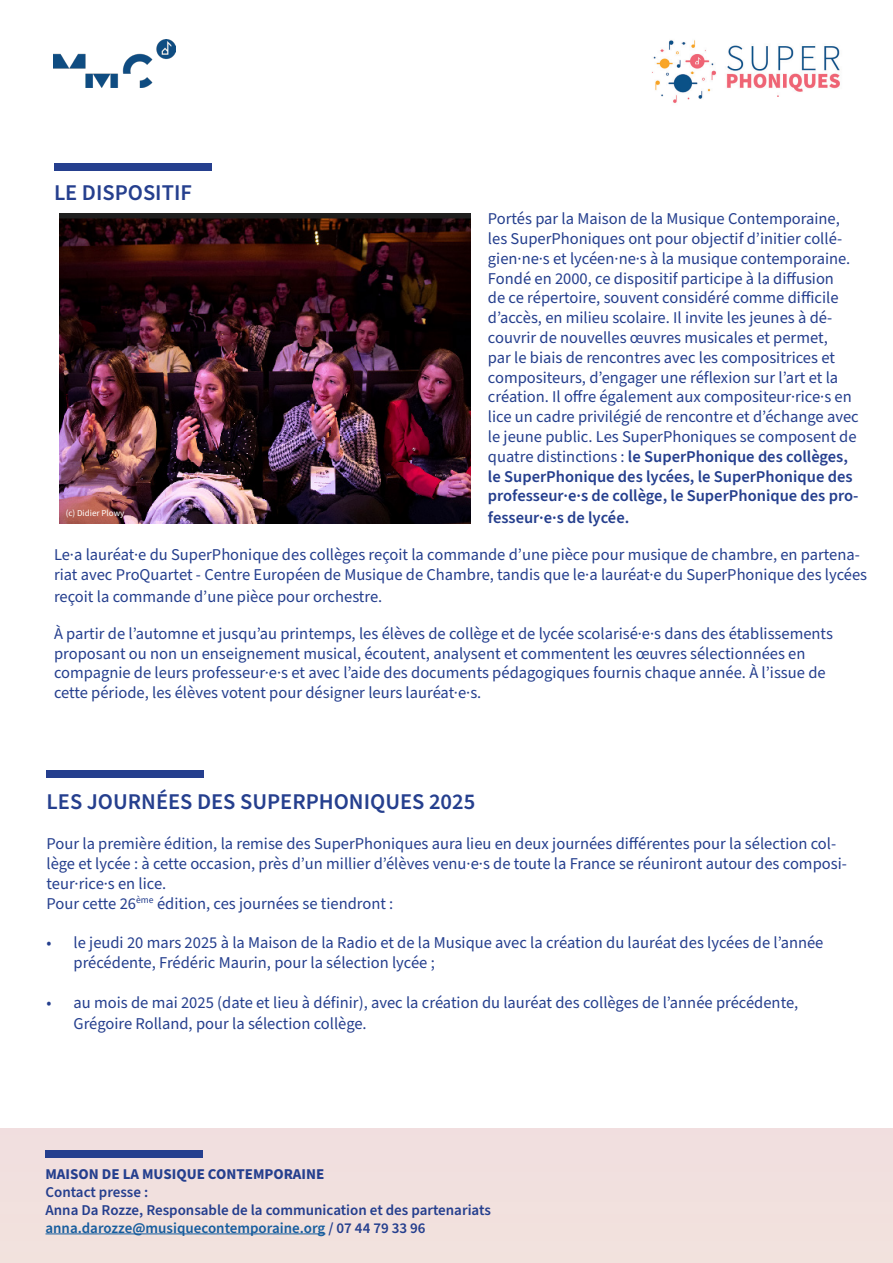
<style>
.page{position:relative;width:893px;height:1263px;background:#fff}
.page>*{position:absolute;margin:0;border:0;box-sizing:border-box;transform-origin:0 0}
.t1{font:600 22.5px "Source Sans Pro";color:#253f8e}
.t2{font:16.5px/19.8px "Source Sans Pro";color:#253f8e}
.t3{font:600 16.5px "Source Sans Pro";color:#253f8e}
.t4{font:600 15px/18px "Source Sans Pro";color:#253f8e}
.t5{font:600 15px "Source Sans Pro";color:#175d9e}
.t6{font:700 15px "Source Sans Pro";color:#253f8e}
.t7{font:9px "Source Sans Pro";color:#fff}
.s1{font-weight:600}
.s2{color:#253f8e}
.s3{color:#175d9e}
</style>
<div class="page">
<img style="left:652px;top:40px;width:64px;height:63px">
<div style="left:54px;top:163px;width:158px;height:8px;background:#253f8e"></div>
<img style="left:726px;top:45px;width:114px;height:51px">
<img style="left:54px;top:40px;width:121px;height:47px">
<img style="left:59px;top:214px;width:411px;height:309px">
<div style="left:47px;top:770px;width:157px;height:8px;background:#253f8e"></div>
<div style="left:0;top:1129px;width:893px;height:134px;background:#f1e0de"></div>
<hr style="left:45px;top:1233px;width:280px;height:1px;background:#175d9e">
<div style="left:45px;top:1151px;width:158px;height:7px;background:#253f8e"></div>
<p class="t1" style="left:54px;top:177px;width:139px">LE DISPOSITIF</p>
<p class="t7" style="left:66px;top:507px;width:60px">(c) Didier Plowy</p>
<p class="t2" style="left:488px;top:209px;width:372px">Portés par la Maison de la Musique Contemporaine, les SuperPhoniques ont pour objectif d’initier collé&shy;gien·ne·s et lycéen·ne·s à la musique contemporaine.<br>Fondé en 2000, ce dispositif participe à la diffusion<br>de ce répertoire, souvent considéré comme difficile d’accès, en milieu scolaire. Il invite les jeunes à dé&shy;couvrir de nouvelles œuvres musicales et permet,<br>par le biais de rencontres avec les compositrices et compositeurs, d’engager une réflexion sur l’art et la création. Il offre également aux compositeur·rice·s en lice un cadre privilégié de rencontre et d’échange avec le jeune public. Les SuperPhoniques se composent de quatre distinctions : <span class="s1">le SuperPhonique des collèges, le SuperPhonique des lycées, le SuperPhonique des professeur·e·s de collège, le SuperPhonique des pro-</span></p>
<p class="t3" style="left:488px;top:506px;width:143px">fesseur·e·s de lycée.</p>
<p class="t2" style="left:54px;top:545px;width:815px">Le·a lauréat·e du SuperPhonique des collèges reçoit la commande d’une pièce pour musique de chambre, en partena&shy;riat avec ProQuartet - Centre Européen de Musique de Chambre, tandis que le·a lauréat·e du SuperPhonique des lycées</p>
<p class="t2" style="left:54px;top:587px;width:330px">reçoit la commande d’une pièce pour orchestre.</p>
<p class="t2" style="left:54px;top:624px;width:780px">À partir de l’automne et jusqu’au printemps, les élèves de collège et de lycée scolarisé·e·s dans des établissements proposant ou non un enseignement musical, écoutent, analysent et commentent les œuvres sélectionnées en compagnie de leurs professeur·e·s et avec l’aide des documents pédagogiques fournis chaque année. À l’issue de cette période, les élèves votent pour désigner leurs lauréat·e·s.</p>
<p class="t1" style="left:47px;top:787px;width:430px">LES JOURNÉES DES SUPERPHONIQUES 2025</p>
<p class="t2" style="left:47px;top:834px;width:802px">Pour la première édition, la remise des SuperPhoniques aura lieu en deux journées différentes pour la sélection col&shy;lège et lycée : à cette occasion, près d’un millier d’élèves venu·e·s de toute la France se réuniront autour des composi&shy;teur·rice·s en lice.<br>Pour cette 26<sup>ème</sup> édition, ces journées se tiendront :</p>
<p class="t2" style="left:74px;top:933px;width:751px;text-indent:-27px">• le jeudi 20 mars 2025 à la Maison de la Radio et de la Musique avec la création du lauréat des lycées de l’année précédente, Frédéric Maurin, pour la sélection lycée ;</p>
<p class="t2" style="left:74px;top:992px;width:726px;line-height:21.6px;text-indent:-27px">• au mois de mai 2025 (date et lieu à définir), avec la création du lauréat des collèges de l’année précédente,<br>Grégoire Rolland, pour la sélection collège.</p>
<p class="t6" style="left:45px;top:1163px;width:280px">MAISON DE LA MUSIQUE CONTEMPORAINE</p>
<p class="t4" style="left:45px;top:1183px;width:104px">Contact presse :</p>
<p class="t4" style="left:45px;top:1201px;width:447px">Anna Da Rozze, Responsable de la communication et des partenariats</p>
<p class="t5" style="left:45px;top:1218px;width:382px">anna.darozze@musiquecontemporaine.org <span class="s2">/ 07 44 79 33 96</span></p>
<p class="t4" style="left:47px;top:1200px;width:455px">Vincent Le Beux, Responsable de la communication et des partenariats <span class="s3">vincent.lebeux@musiquecontemporaine.org</span> / 06 43 8 45 07</p>
</div>
